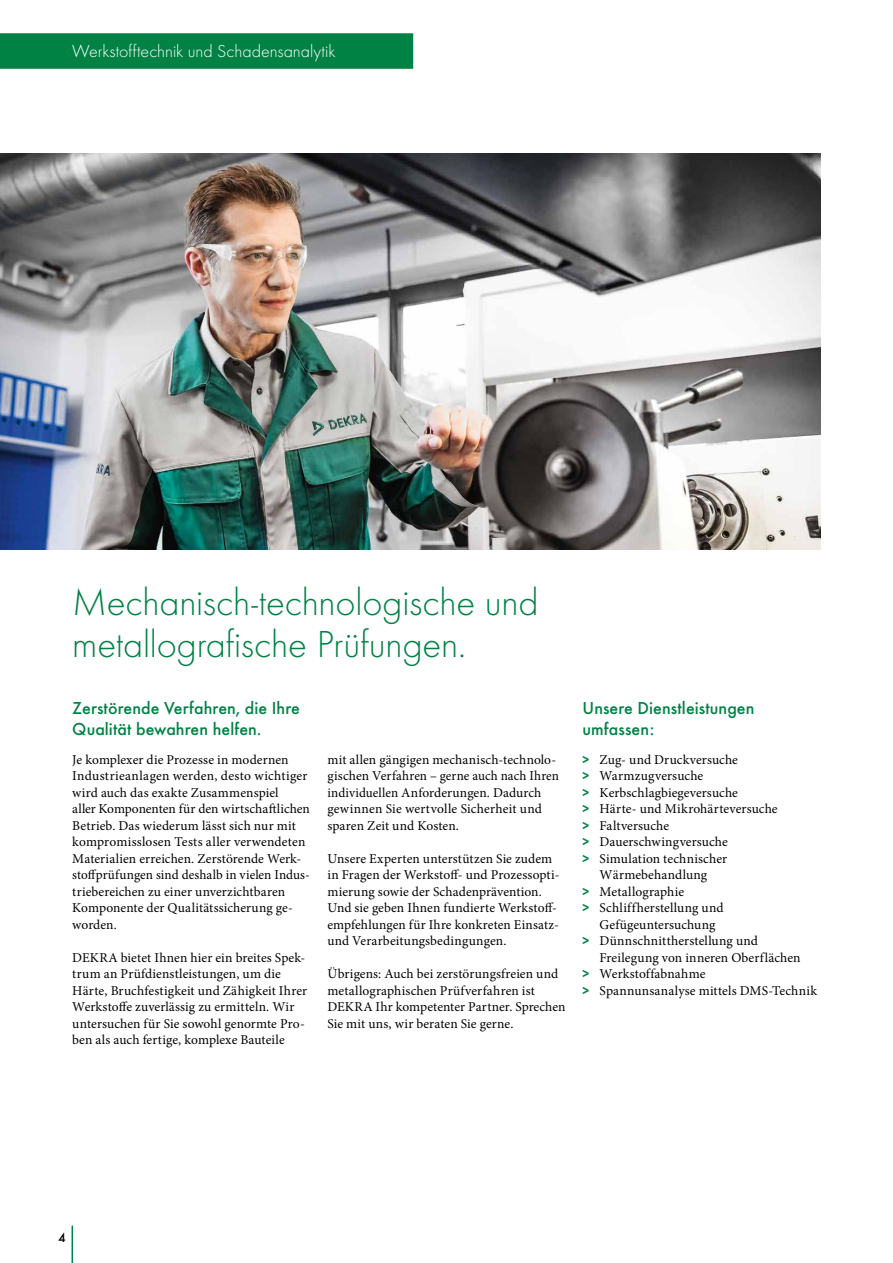
<style>
.page{position:relative;width:893px;height:1263px;background:#fff}
.page>*{position:absolute;margin:0;border:0;box-sizing:border-box;transform-origin:0 0}
.t1{font:300 39px/42px "Futura T";letter-spacing:-.005em;color:#008244}
.t2{font:500 18px/21px "Futura T";letter-spacing:.005em;color:#008244}
.t3{font:300 18px "Futura T";color:#fff}
.t4{font:13.5px/16.5px "Minion Pro";letter-spacing:.005em;color:#000}
.t5{font:500 13.5px "Futura T";color:#000}
.s1{font-family:"Futura T Dem";color:#008244}
</style>
<div class="page">
<div style="left:0;top:33px;width:413px;height:36px;background:#008244"></div>
<hr style="left:72px;top:1226px;width:1px;height:37px;background:#008244">
<img style="left:0;top:153px;width:821px;height:396px">
<h2 class="t3" style="left:72px;top:42px;width:265px">Werkstofftechnik und Schadensanalytik</h2>
<h1 class="t1" style="left:72px;top:582px;width:468px">Mechanisch-technologische und metallografische Prüfungen.</h1>
<h2 class="t2" style="left:72px;top:697px;width:229px">Zerstörende Verfahren, die Ihre<br>Qualität bewahren helfen.</h2>
<p class="t4" style="left:72px;top:751px;width:239px">Je komplexer die Prozesse in modernen Industrieanlagen werden, desto wichtiger wird auch das exakte Zusammenspiel<br>aller Komponenten für den wirtschaftlichen Betrieb. Das wiederum lässt sich nur mit kompromisslosen Tests aller verwendeten Materialien erreichen. Zerstörende Werk&shy;stoffprüfungen sind deshalb in vielen Indus&shy;triebereichen zu einer unverzichtbaren Komponente der Qualitätssicherung ge&shy;worden.</p>
<p class="t4" style="left:72px;top:949px;width:236px">DEKRA bietet Ihnen hier ein breites Spek&shy;trum an Prüfdienstleistungen, um die Härte, Bruchfestigkeit und Zähigkeit Ihrer Werkstoffe zuverlässig zu ermitteln. Wir untersuchen für Sie sowohl genormte Pro&shy;ben als auch fertige, komplexe Bauteile</p>
<p class="t4" style="left:327px;top:751px;width:233px">mit allen gängigen mechanisch-technolo&shy;gischen Verfahren – gerne auch nach Ihren individuellen Anforderungen. Dadurch gewinnen Sie wertvolle Sicherheit und sparen Zeit und Kosten.</p>
<p class="t4" style="left:327px;top:850px;width:234px">Unsere Experten unterstützen Sie zudem in Fragen der Werkstoff- und Prozessopti&shy;mierung sowie der Schadenprävention.<br>Und sie geben Ihnen fundierte Werkstoff&shy;empfehlungen für Ihre konkreten Einsatz&shy;und Verarbeitungsbedingungen.</p>
<p class="t4" style="left:327px;top:965px;width:240px">Übrigens: Auch bei zerstörungsfreien und metallographischen Prüfverfahren ist DEKRA Ihr kompetenter Partner. Sprechen Sie mit uns, wir beraten Sie gerne.</p>
<h2 class="t2" style="left:583px;top:697px;width:173px">Unsere Dienstleistungen umfassen:</h2>
<p class="t4" style="left:583px;top:751px;width:157px"><span class="s1">&gt;</span> Zug- und Druckversuche</p>
<p class="t4" style="left:583px;top:768px;width:122px"><span class="s1">&gt;</span> Warmzugversuche</p>
<p class="t4" style="left:583px;top:784px;width:157px"><span class="s1">&gt;</span> Kerbschlagbiegeversuche</p>
<p class="t4" style="left:583px;top:800px;width:197px"><span class="s1">&gt;</span> Härte- und Mikrohärteversuche</p>
<p class="t4" style="left:583px;top:817px;width:88px"><span class="s1">&gt;</span> Faltversuche</p>
<p class="t4" style="left:583px;top:833px;width:147px"><span class="s1">&gt;</span> Dauerschwingversuche</p>
<p class="t4" style="left:583px;top:850px;width:146px"><span class="s1">&gt;</span> Simulation technischer</p>
<p class="t4" style="left:600px;top:866px;width:109px">Wärmebehandlung</p>
<p class="t4" style="left:583px;top:883px;width:103px"><span class="s1">&gt;</span> Metallographie</p>
<p class="t4" style="left:583px;top:899px;width:143px"><span class="s1">&gt;</span> Schliffherstellung und</p>
<p class="t4" style="left:600px;top:916px;width:117px">Gefügeuntersuchung</p>
<p class="t4" style="left:583px;top:932px;width:177px"><span class="s1">&gt;</span> Dünnschnittherstellung und</p>
<p class="t4" style="left:600px;top:949px;width:203px">Freilegung von inneren Oberflächen</p>
<p class="t4" style="left:583px;top:965px;width:125px"><span class="s1">&gt;</span> Werkstoffabnahme</p>
<p class="t4" style="left:583px;top:982px;width:236px"><span class="s1">&gt;</span> Spannunsanalyse mittels DMS-Technik</p>
<p class="t5" style="left:58px;top:1230px;width:9px">4</p>
</div>
